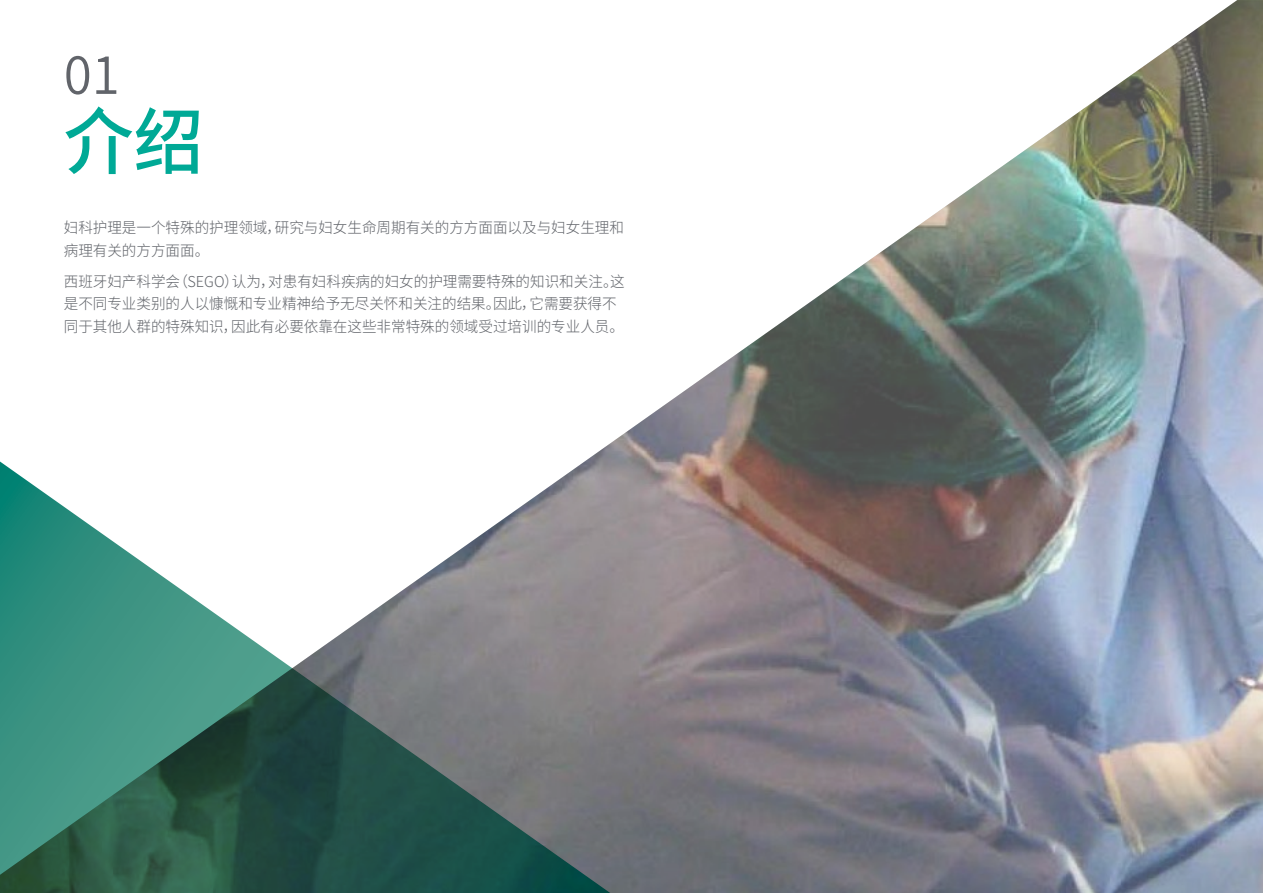
<style>
.page{position:relative;width:1263px;height:893px;background:#fff}
.page>*{position:absolute;margin:0;border:0;box-sizing:border-box;transform-origin:0 0}
.t1{font:500 72px "Source Han Sans CN";color:#00a996}
.t2{font:52.5px "Source Han Sans CN";color:#61646a}
.t3{font:300 15px/22.5px "Source Han Sans CN";color:#61646a}
</style>
<div class="page">
<img style="left:606px;top:0;width:657px;height:893px">
<svg style="left:0;top:446px;width:640px;height:447px"></svg>
<h2 class="t2" style="left:64px;top:45px;width:57px">01</h2>
<h1 class="t1" style="left:64px;top:101px;width:141px">介绍</h1>
<p class="t3" style="left:64px;top:217px;width:562px">妇科护理是一个特殊的护理领域，研究与妇女生命周期有关的方方面面以及与妇女生理和病理有关的方方面面。</p>
<p class="t3" style="left:64px;top:271px;width:562px">西班牙妇产科学会（SEGO）认为，对患有妇科疾病的妇女的护理需要特殊的知识和关注。这是不同专业类别的人以慷慨和专业精神给予无尽关怀和关注的结果。因此，它需要获得不同于其他人群的特殊知识，因此有必要依靠在这些非常特殊的领域受过培训的专业人员。</p>
</div>
